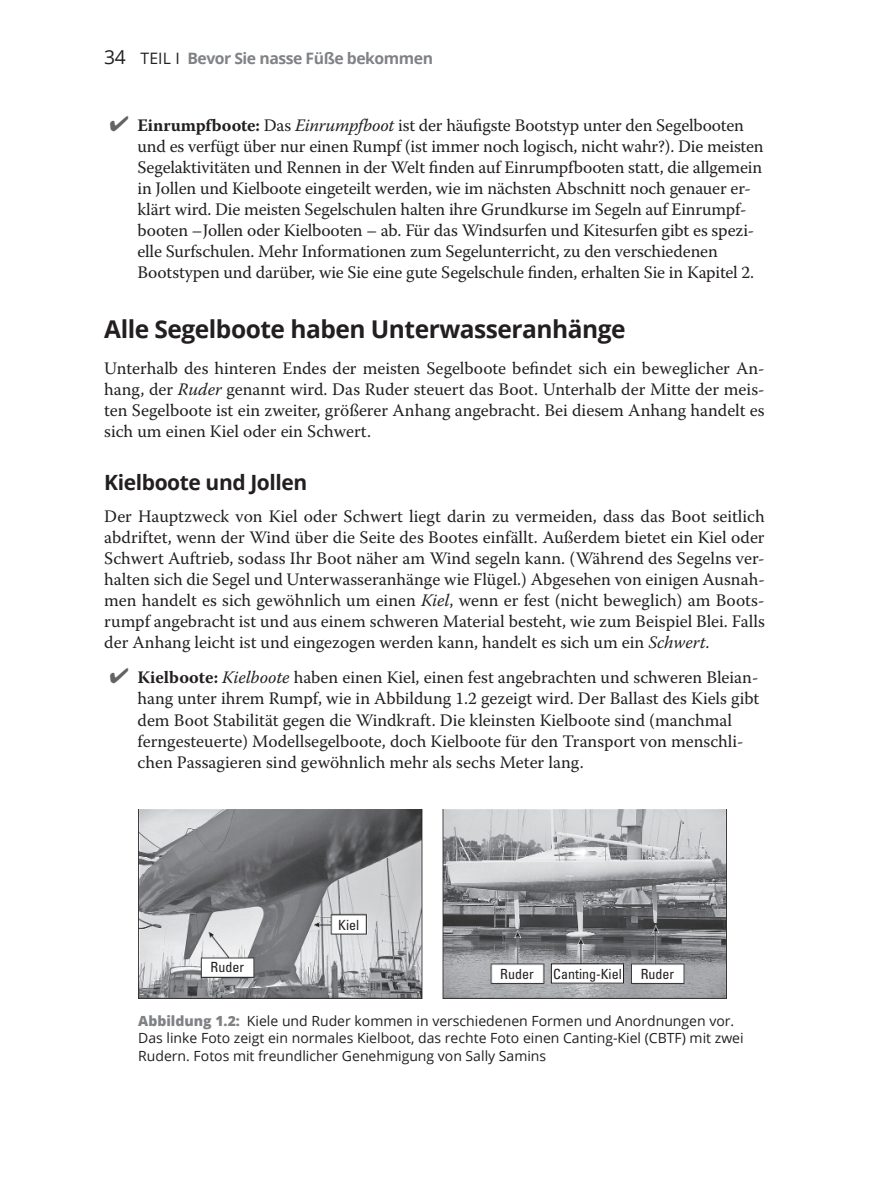
<style>
.page{position:relative;width:874px;height:1191px;background:#fff}
.page>*{position:absolute;margin:0;border:0;box-sizing:border-box;transform-origin:0 0}
.t1{font:700 24.5px "Open Sans";letter-spacing:-.02em;color:#231f20}
.t2{font:700 21px "Open Sans";letter-spacing:-.02em;color:#231f20}
.t3{font:17.5px/21px "Warnock Pro";letter-spacing:-.005em;color:#231f20}
.t4{font:700 15.75px "Open Sans";letter-spacing:-.03em;color:#808285}
.t5{font:14px/17.5px "Open Sans";color:#231f20}
.t6{font:condensed 14px "Univers LT Std";color:#231f20}
.s1{font-weight:400;font-size:19.25px;color:#231f20}
.s2{font-weight:400;color:#231f20}
.s3{color:#636366}
.s4{font-weight:700}
.s5{font-style:italic}
.s6{font-weight:800;color:#808285}
</style>
<div class="page">
<img style="left:138px;top:809px;width:588px;height:189px">
<div style="left:551px;top:964px;width:72px;height:19px;background:#fff"></div>
<div style="left:550px;top:963px;width:73px;height:20px;border:1px solid #231f20"></div>
<p class="t4" style="left:104px;top:48px;width:330px"><span class="s1">34</span> <span class="s2">TEIL I</span> Bevor Sie nasse Füße bekommen</p>
<p class="t3" style="left:137px;top:115px;width:627px;text-indent:-28px"><span class="s3">✔</span> <span class="s4">Einrumpfboote:</span> Das <span class="s5">Einrumpfboot</span> ist der häufigste Bootstyp unter den Segelbooten und es verfügt über nur einen Rumpf (ist immer noch logisch, nicht wahr?). Die meisten Segelaktivitäten und Rennen in der Welt finden auf Einrumpfbooten statt, die allgemein in Jollen und Kielboote eingeteilt werden, wie im nächsten Abschnitt noch genauer er&shy;klärt wird. Die meisten Segelschulen halten ihre Grundkurse im Segeln auf Einrumpf&shy;booten –Jollen oder Kielbooten – ab. Für das Windsurfen und Kitesurfen gibt es spezi&shy;elle Surfschulen. Mehr Informationen zum Segelunterricht, zu den verschiedenen Bootstypen und darüber, wie Sie eine gute Segelschule finden, erhalten Sie in Kapitel 2.</p>
<h1 class="t1" style="left:104px;top:311px;width:522px">Alle Segelboote haben Unterwasseranhänge</h1>
<p class="t3" style="left:104px;top:357px;width:661px;text-align:justify">Unterhalb des hinteren Endes der meisten Segelboote befindet sich ein beweglicher An&shy;hang, der <span class="s5">Ruder</span> genannt wird. Das Ruder steuert das Boot. Unterhalb der Mitte der meis&shy;ten Segelboote ist ein zweiter, größerer Anhang angebracht. Bei diesem Anhang handelt es sich um einen Kiel oder ein Schwert.</p>
<p class="t2" style="left:104px;top:467px;width:204px">Kielboote und Jollen</p>
<p class="t3" style="left:104px;top:505px;width:661px;text-align:justify">Der Hauptzweck von Kiel oder Schwert liegt darin zu vermeiden, dass das Boot seitlich abdriftet, wenn der Wind über die Seite des Bootes einfällt. Außerdem bietet ein Kiel oder Schwert Auftrieb, sodass Ihr Boot näher am Wind segeln kann. (Während des Segelns ver&shy;halten sich die Segel und Unterwasseranhänge wie Flügel.) Abgesehen von einigen Ausnah&shy;men handelt es sich gewöhnlich um einen <span class="s5">Kiel</span>, wenn er fest (nicht beweglich) am Boots&shy;rumpf angebracht ist und aus einem schweren Material besteht, wie zum Beispiel Blei. Falls der Anhang leicht ist und eingezogen werden kann, handelt es sich um ein <span class="s5">Schwert</span>.</p>
<p class="t3" style="left:137px;top:667px;width:623px;text-indent:-28px"><span class="s3">✔</span> <span class="s4">Kielboote:</span> <span class="s5">Kielboote</span> haben einen Kiel, einen fest angebrachten und schweren Bleian&shy;hang unter ihrem Rumpf, wie in Abbildung 1.2 gezeigt wird. Der Ballast des Kiels gibt dem Boot Stabilität gegen die Windkraft. Die kleinsten Kielboote sind (manchmal ferngesteuerte) Modellsegelboote, doch Kielboote für den Transport von menschli&shy;chen Passagieren sind gewöhnlich mehr als sechs Meter lang.</p>
<p class="t6" style="left:338px;top:915px;width:22px">Kiel</p>
<p class="t6" style="left:210px;top:958px;width:35px">Ruder</p>
<p class="t6" style="left:553px;top:965px;width:70px">Canting-Kiel</p>
<p class="t5" style="left:138px;top:1011px;width:606px"><span class="s6">Abbildung 1.2:</span> Kiele und Ruder kommen in verschiedenen Formen und Anordnungen vor.<br>Das linke Foto zeigt ein normales Kielboot, das rechte Foto einen Canting-Kiel (CBTF) mit zwei<br>Rudern. Fotos mit freundlicher Genehmigung von Sally Samins</p>
<p class="t6" style="left:500px;top:965px;width:35px">Ruder</p>
<p class="t6" style="left:640px;top:965px;width:35px">Ruder</p>
</div>
